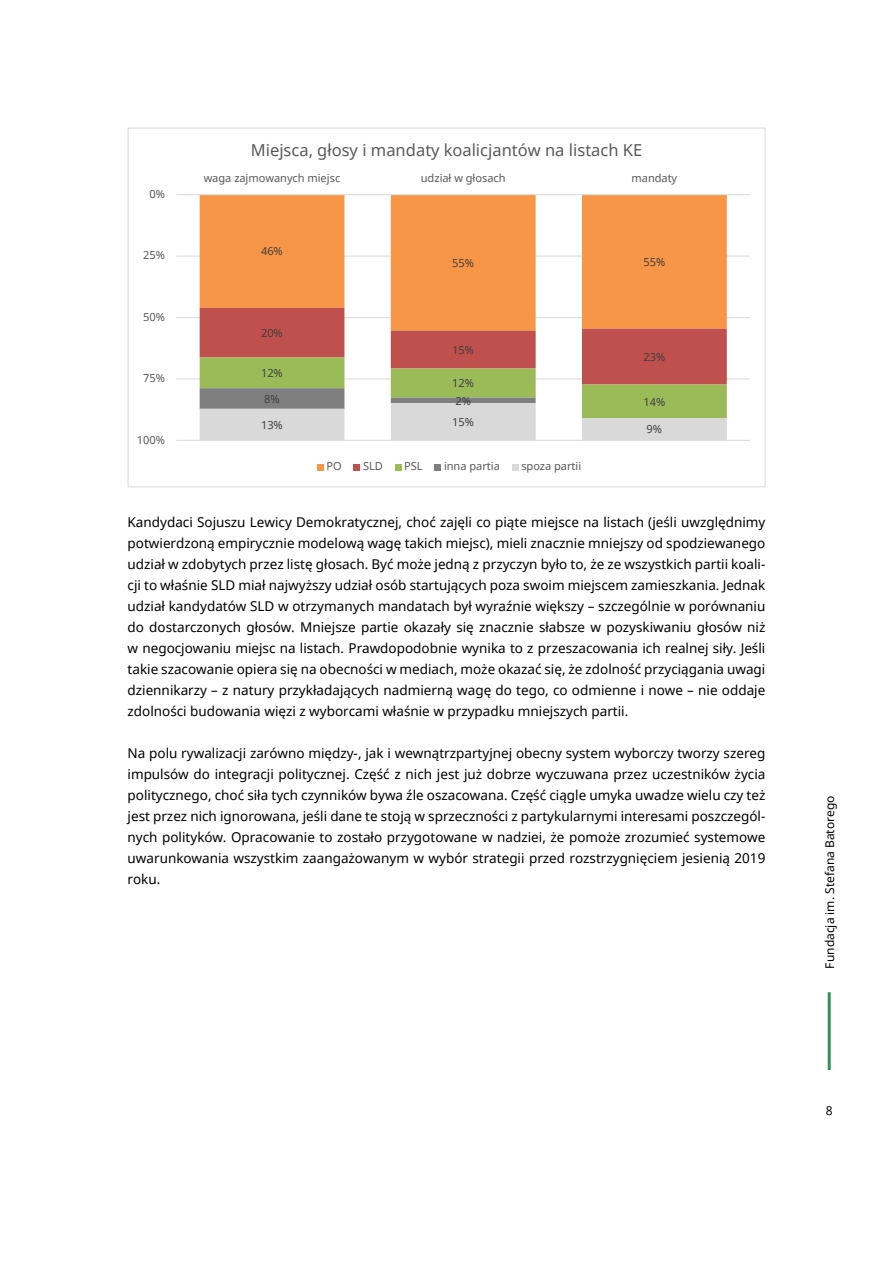
<style>
.page{position:relative;width:893px;height:1263px;background:#fff}
.page>*{position:absolute;margin:0;border:0;box-sizing:border-box;transform-origin:0 0}
.t1{font:16.5px "Noto Sans";color:#595959}
.t2{font:13.5px/21px "Noto Sans";color:#000;text-align:justify}
.t3{font:12px "Noto Sans";color:#000}
.t4{font:11.1px "Noto Sans";letter-spacing:-.005em;color:#595959}
.t5{font:11.1px "Noto Sans";letter-spacing:-.005em;color:#404040}
</style>
<div class="page">
<hr style="left:828px;top:992px;width:3px;height:78px;background:#339257">
<hr style="left:176px;top:256px;width:574px;height:1px;background:#d9d9d9">
<hr style="left:176px;top:317px;width:574px;height:1px;background:#d9d9d9">
<hr style="left:176px;top:378px;width:574px;height:1px;background:#d9d9d9">
<hr style="left:176px;top:440px;width:574px;height:1px;background:#d9d9d9">
<svg style="left:200px;top:195px;width:527px;height:113px;fill:#f79646"></svg>
<svg style="left:200px;top:308px;width:527px;height:132px"></svg>
<hr style="left:176px;top:194px;width:574px;height:1px;background:#d9d9d9">
<div style="left:317px;top:464px;width:7px;height:6px;background:#f79646"></div>
<div style="left:353px;top:464px;width:7px;height:6px;background:#c0504d"></div>
<svg style="left:395px;top:464px;width:6px;height:6px"></svg>
<div style="left:434px;top:464px;width:7px;height:6px;background:#7f7f7f"></div>
<svg style="left:512px;top:464px;width:6px;height:6px"></svg>
<p class="t1" style="left:251px;top:139px;width:393px">Miejsca, głosy i mandaty koalicjantów na listach KE</p>
<p class="t4" style="left:150px;top:186px;width:17px">0%</p>
<p class="t4" style="left:143px;top:248px;width:23px">25%</p>
<p class="t4" style="left:143px;top:309px;width:23px">50%</p>
<p class="t4" style="left:143px;top:371px;width:23px">75%</p>
<p class="t4" style="left:137px;top:432px;width:29px">100%</p>
<p class="t4" style="left:204px;top:170px;width:138px">waga zajmowanych miejsc</p>
<p class="t4" style="left:421px;top:170px;width:86px">udział w głosach</p>
<p class="t4" style="left:632px;top:170px;width:47px">mandaty</p>
<p class="t5" style="left:261px;top:244px;width:23px">46%</p>
<p class="t5" style="left:261px;top:325px;width:23px">20%</p>
<p class="t5" style="left:261px;top:365px;width:23px">12%</p>
<p class="t5" style="left:452px;top:255px;width:23px">55%</p>
<p class="t5" style="left:643px;top:254px;width:23px">55%</p>
<p class="t5" style="left:452px;top:342px;width:23px">15%</p>
<p class="t5" style="left:452px;top:376px;width:23px">12%</p>
<p class="t5" style="left:643px;top:349px;width:23px">23%</p>
<p class="t5" style="left:264px;top:391px;width:17px">8%</p>
<p class="t5" style="left:455px;top:393px;width:17px">2%</p>
<p class="t5" style="left:643px;top:394px;width:23px">14%</p>
<p class="t5" style="left:261px;top:417px;width:23px">13%</p>
<p class="t5" style="left:452px;top:414px;width:23px">15%</p>
<p class="t5" style="left:647px;top:422px;width:17px">9%</p>
<p class="t4" style="left:326px;top:459px;width:17px">PO</p>
<p class="t4" style="left:363px;top:459px;width:21px">SLD</p>
<p class="t4" style="left:404px;top:459px;width:20px">PSL</p>
<p class="t4" style="left:444px;top:459px;width:58px">inna partia</p>
<p class="t4" style="left:521px;top:459px;width:62px">spoza partii</p>
<p class="t2" style="left:128px;top:511px;width:639px">Kandydaci Sojuszu Lewicy Demokratycznej, choć zajęli co piąte miejsce na listach (jeśli uwzględnimy potwierdzoną empirycznie modelową wagę takich miejsc), mieli znacznie mniejszy od spodziewanego udział w zdobytych przez listę głosach. Być może jedną z przyczyn było to, że ze wszystkich partii koali&shy;cji to właśnie SLD miał najwyższy udział osób startujących poza swoim miejscem zamieszkania. Jednak udział kandydatów SLD w otrzymanych mandatach był wyraźnie większy – szczególnie w porównaniu do dostarczonych głosów. Mniejsze partie okazały się znacznie słabsze w pozyskiwaniu głosów niż w negocjowaniu miejsc na listach. Prawdopodobnie wynika to z przeszacowania ich realnej siły. Jeśli takie szacowanie opiera się na obecności w mediach, może okazać się, że zdolność przyciągania uwagi dziennikarzy – z natury przykładających nadmierną wagę do tego, co odmienne i nowe – nie oddaje zdolności budowania więzi z wyborcami właśnie w przypadku mniejszych partii.</p>
<p class="t2" style="left:128px;top:742px;width:639px">Na polu rywalizacji zarówno między-, jak i wewnątrzpartyjnej obecny system wyborczy tworzy szereg impulsów do integracji politycznej. Część z nich jest już dobrze wyczuwana przez uczestników życia politycznego, choć siła tych czynników bywa źle oszacowana. Część ciągle umyka uwadze wielu czy też jest przez nich ignorowana, jeśli dane te stoją w sprzeczności z partykularnymi interesami poszczegól&shy;nych polityków. Opracowanie to zostało przygotowane w nadziei, że pomoże zrozumieć systemowe uwarunkowania wszystkim zaangażowanym w wybór strategii przed rozstrzygnięciem jesienią 2019 roku.</p>
<p class="t3" style="left:821px;top:968px;width:174px;rotate:-90deg">Fundacja im. Stefana Batorego</p>
<p class="t3" style="left:826px;top:1102px;width:8px">8</p>
</div>
